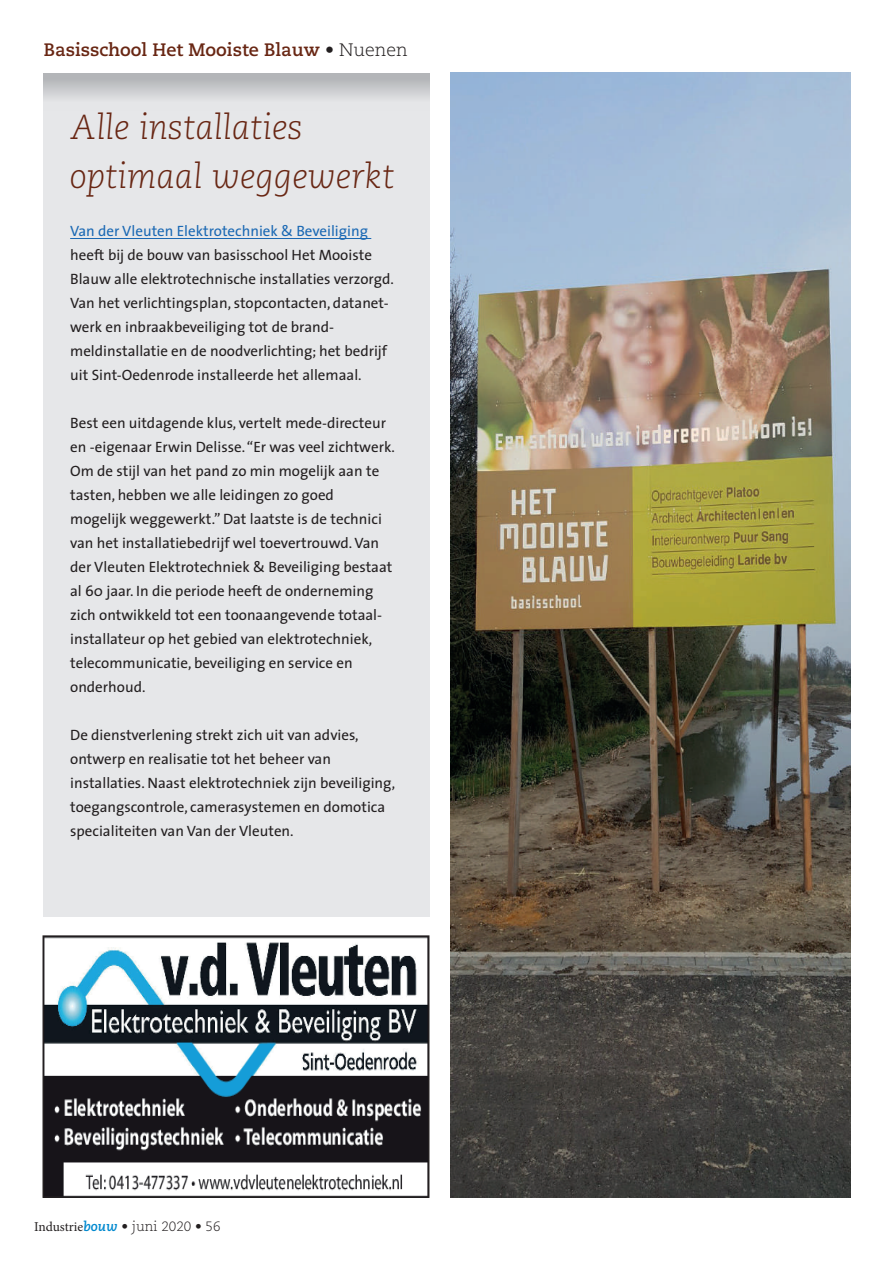
<style>
.page{position:relative;width:893px;height:1263px;background:#fff}
.page>*{position:absolute;margin:0;border:0;box-sizing:border-box;transform-origin:0 0}
.t1{font:italic 300 34.5px/49.5px "Caecilia";color:#682613}
.t2{font:700 18px "Caecilia";color:#682613}
.t3{font:15px/24px "The Sans";color:#231f20}
.t4{font:15px "The Sans";color:#1b69b4}
.t5{font:300 13.5px "Caecilia";color:#231f20}
.s1{font-weight:300;color:#231f20}
.s2{font-family:"Minion Pro";font-weight:400}
.s3{font-weight:700;font-style:italic;color:#0089cf}
</style>
<div class="page">
<div style="left:43px;top:73px;width:386px;height:844px;background:#e6e7e9"></div>
<svg style="left:43px;top:73px;width:386px;height:25px;background:#c2c4c6"></svg>
<hr style="left:70px;top:238px;width:301px;height:1px;background:#1b69b4">
<img style="left:46px;top:938px;width:380px;height:257px">
<div style="left:43px;top:935px;width:386px;height:263px;border:2px solid #231f20"></div>
<img style="left:451px;top:73px;width:399px;height:1125px">
<p class="t2" style="left:44px;top:40px;width:365px">Basisschool Het Mooiste Blauw <span class="s1">• Nuenen</span></p>
<h1 class="t1" style="left:70px;top:103px;width:326px">Alle installaties optimaal weggewerkt</h1>
<p class="t4" style="left:70px;top:219px;width:299px">Van der Vleuten Elektrotechniek &amp; Beveiliging</p>
<p class="t3" style="left:70px;top:243px;width:325px">heeft bij de bouw van basisschool Het Mooiste Blauw alle elektrotechnische installaties verzorgd.<br>Van het verlichtingsplan, stopcontacten, datanet&shy;werk en inbraakbeveiliging tot de brand&shy;meldinstallatie en de noodverlichting; het bedrijf uit Sint-Oedenrode installeerde het allemaal.</p>
<p class="t3" style="left:70px;top:411px;width:326px">Best een uitdagende klus, vertelt mede-directeur en -eigenaar Erwin Delisse. “Er was veel zichtwerk.<br>Om de stijl van het pand zo min mogelijk aan te tasten, hebben we alle leidingen zo goed<br>mogelijk weggewerkt.” Dat laatste is de technici van het installatiebedrijf wel toevertrouwd. Van der Vleuten Elektrotechniek &amp; Beveiliging bestaat al 60 jaar. In die periode heeft de onderneming zich ontwikkeld tot een toonaangevende totaal&shy;installateur op het gebied van elektrotechniek, telecommunicatie, beveiliging en service en onderhoud.</p>
<p class="t3" style="left:70px;top:723px;width:327px">De dienstverlening strekt zich uit van advies, ontwerp en realisatie tot het beheer van installaties. Naast elektrotechniek zijn beveiliging, toegangscontrole, camerasystemen en domotica specialiteiten van Van der Vleuten.</p>
<p class="t5" style="left:34px;top:1218px;width:188px"><span class="s2">Industrie</span><span class="s3">bouw</span> • juni 2020 • 56</p>
</div>
